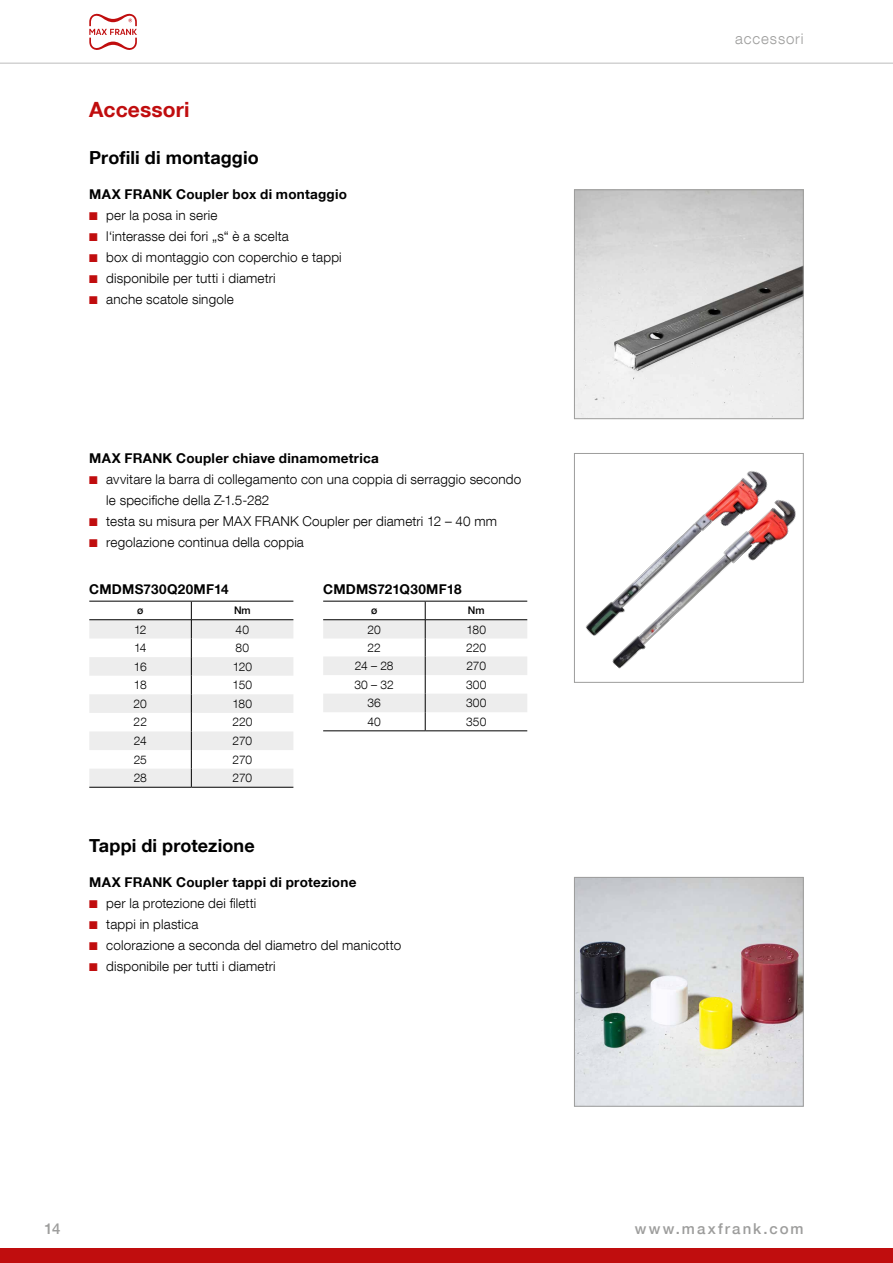
<style>
.page{position:relative;width:893px;height:1263px;background:#fff}
.page>*{position:absolute;margin:0;border:0;box-sizing:border-box;transform-origin:0 0}
.t1{font:700 21px "Helvetica Neue LT Com";letter-spacing:.005em;color:#c00d0e}
.t2{font:700 18px "Helvetica Neue LT Com";letter-spacing:.005em;color:#000}
.t3{font:500 15px "Helvetica Neue LT Com";letter-spacing:.135em;color:#9d9d9c}
.t4{font:300 15px "Helvetica Neue LT Com";letter-spacing:.06em;color:#9d9d9c}
.t5{font:300 13.5px/21px "Helvetica Neue LT Com";letter-spacing:.01em;color:#000}
.t6{font:700 13.5px "Helvetica Neue LT Com";letter-spacing:.02em;color:#000}
.t7{font:300 12px "Helvetica Neue LT Com";color:#000}
.t8{font:500 10.5px "Helvetica Neue LT Com";color:#000}
.s1{color:#c00d0e}
</style>
<div class="page">
<img style="left:576px;top:191px;width:226px;height:226px">
<div style="left:574px;top:189px;width:230px;height:230px;border:1px solid #9d9d9c"></div>
<img style="left:576px;top:879px;width:226px;height:226px">
<div style="left:574px;top:877px;width:230px;height:230px;border:1px solid #9d9d9c"></div>
<img style="left:586px;top:471px;width:181px;height:165px">
<img style="left:596px;top:482px;width:200px;height:187px">
<div style="left:574px;top:453px;width:230px;height:230px;border:1px solid #9d9d9c"></div>
<svg style="left:89px;top:602px;width:204px;height:185px"></svg>
<hr style="left:89px;top:601px;width:102px;height:1px;background:#000">
<hr style="left:191px;top:601px;width:102px;height:1px;background:#000">
<hr style="left:89px;top:787px;width:102px;height:1px;background:#000">
<hr style="left:191px;top:787px;width:102px;height:1px;background:#000">
<svg style="left:323px;top:602px;width:204px;height:128px"></svg>
<hr style="left:323px;top:601px;width:102px;height:1px;background:#000">
<hr style="left:425px;top:601px;width:102px;height:1px;background:#000">
<hr style="left:323px;top:730px;width:102px;height:1px;background:#000">
<hr style="left:425px;top:730px;width:102px;height:1px;background:#000">
<div style="left:0;top:1248px;width:893px;height:15px;background:#c00d0e"></div>
<hr style="left:0;top:63px;width:893px;height:1px;background:#bcbcbc">
<svg style="left:89px;top:14px;width:48px;height:36px"></svg>
<h1 class="t1" style="left:89px;top:96px;width:102px">Accessori</h1>
<h2 class="t2" style="left:89px;top:146px;width:171px">Profili di montaggio</h2>
<p class="t6" style="left:89px;top:186px;width:259px">MAX FRANK Coupler box di montaggio</p>
<p class="t5" style="left:89px;top:204px;width:130px"><span class="s1">■</span> per la posa in serie</p>
<p class="t5" style="left:89px;top:225px;width:201px"><span class="s1">■</span> l‘interasse dei fori „s“ è a scelta</p>
<p class="t5" style="left:89px;top:246px;width:254px"><span class="s1">■</span> box di montaggio con coperchio e tappi</p>
<p class="t5" style="left:89px;top:267px;width:188px"><span class="s1">■</span> disponibile per tutti i diametri</p>
<p class="t5" style="left:89px;top:288px;width:146px"><span class="s1">■</span> anche scatole singole</p>
<p class="t6" style="left:89px;top:449px;width:291px">MAX FRANK Coupler chiave dinamometrica</p>
<p class="t5" style="left:106px;top:468px;width:416px;text-indent:-17px"><span class="s1">■</span> avvitare la barra di collegamento con una coppia di serraggio secondo le specifiche della Z-1.5-282</p>
<p class="t5" style="left:89px;top:510px;width:409px"><span class="s1">■</span> testa su misura per MAX FRANK Coupler per diametri 12 – 40 mm</p>
<p class="t5" style="left:89px;top:531px;width:216px"><span class="s1">■</span> regolazione continua della coppia</p>
<p class="t6" style="left:89px;top:581px;width:141px">CMDMS730Q20MF14</p>
<p class="t6" style="left:323px;top:581px;width:140px">CMDMS721Q30MF18</p>
<p class="t8" style="left:137px;top:604px;width:8px">ø</p>
<p class="t8" style="left:234px;top:604px;width:18px">Nm</p>
<p class="t7" style="left:134px;top:622px;width:14px">12</p>
<p class="t7" style="left:236px;top:622px;width:15px">40</p>
<p class="t7" style="left:134px;top:640px;width:14px">14</p>
<p class="t7" style="left:236px;top:640px;width:15px">80</p>
<p class="t7" style="left:134px;top:659px;width:14px">16</p>
<p class="t7" style="left:233px;top:659px;width:21px">120</p>
<p class="t7" style="left:134px;top:678px;width:14px">18</p>
<p class="t7" style="left:233px;top:678px;width:21px">150</p>
<p class="t7" style="left:134px;top:696px;width:15px">20</p>
<p class="t7" style="left:233px;top:696px;width:21px">180</p>
<p class="t7" style="left:134px;top:715px;width:15px">22</p>
<p class="t7" style="left:232px;top:715px;width:22px">220</p>
<p class="t7" style="left:134px;top:733px;width:14px">24</p>
<p class="t7" style="left:233px;top:733px;width:21px">270</p>
<p class="t7" style="left:134px;top:752px;width:15px">25</p>
<p class="t7" style="left:233px;top:752px;width:21px">270</p>
<p class="t7" style="left:134px;top:771px;width:15px">28</p>
<p class="t7" style="left:233px;top:771px;width:21px">270</p>
<p class="t8" style="left:371px;top:604px;width:8px">ø</p>
<p class="t8" style="left:468px;top:604px;width:18px">Nm</p>
<p class="t7" style="left:368px;top:622px;width:15px">20</p>
<p class="t7" style="left:466px;top:622px;width:21px">180</p>
<p class="t7" style="left:367px;top:640px;width:15px">22</p>
<p class="t7" style="left:466px;top:640px;width:22px">220</p>
<p class="t7" style="left:355px;top:658px;width:40px">24 – 28</p>
<p class="t7" style="left:466px;top:658px;width:21px">270</p>
<p class="t7" style="left:354px;top:677px;width:41px">30 – 32</p>
<p class="t7" style="left:466px;top:677px;width:22px">300</p>
<p class="t7" style="left:367px;top:696px;width:15px">36</p>
<p class="t7" style="left:466px;top:696px;width:22px">300</p>
<p class="t7" style="left:367px;top:714px;width:15px">40</p>
<p class="t7" style="left:466px;top:714px;width:22px">350</p>
<h2 class="t2" style="left:89px;top:834px;width:167px">Tappi di protezione</h2>
<p class="t6" style="left:89px;top:873px;width:269px">MAX FRANK Coupler tappi di protezione</p>
<p class="t5" style="left:89px;top:892px;width:169px"><span class="s1">■</span> per la protezione dei filetti</p>
<p class="t5" style="left:89px;top:913px;width:111px"><span class="s1">■</span> tappi in plastica</p>
<p class="t5" style="left:89px;top:934px;width:313px"><span class="s1">■</span> colorazione a seconda del diametro del manicotto</p>
<p class="t5" style="left:89px;top:955px;width:188px"><span class="s1">■</span> disponibile per tutti i diametri</p>
<p class="t4" style="left:735px;top:29px;width:70px">accessori</p>
<p class="t3" style="left:45px;top:1220px;width:17px">14</p>
<p class="t3" style="left:635px;top:1220px;width:170px">www.maxfrank.com</p>
</div>
